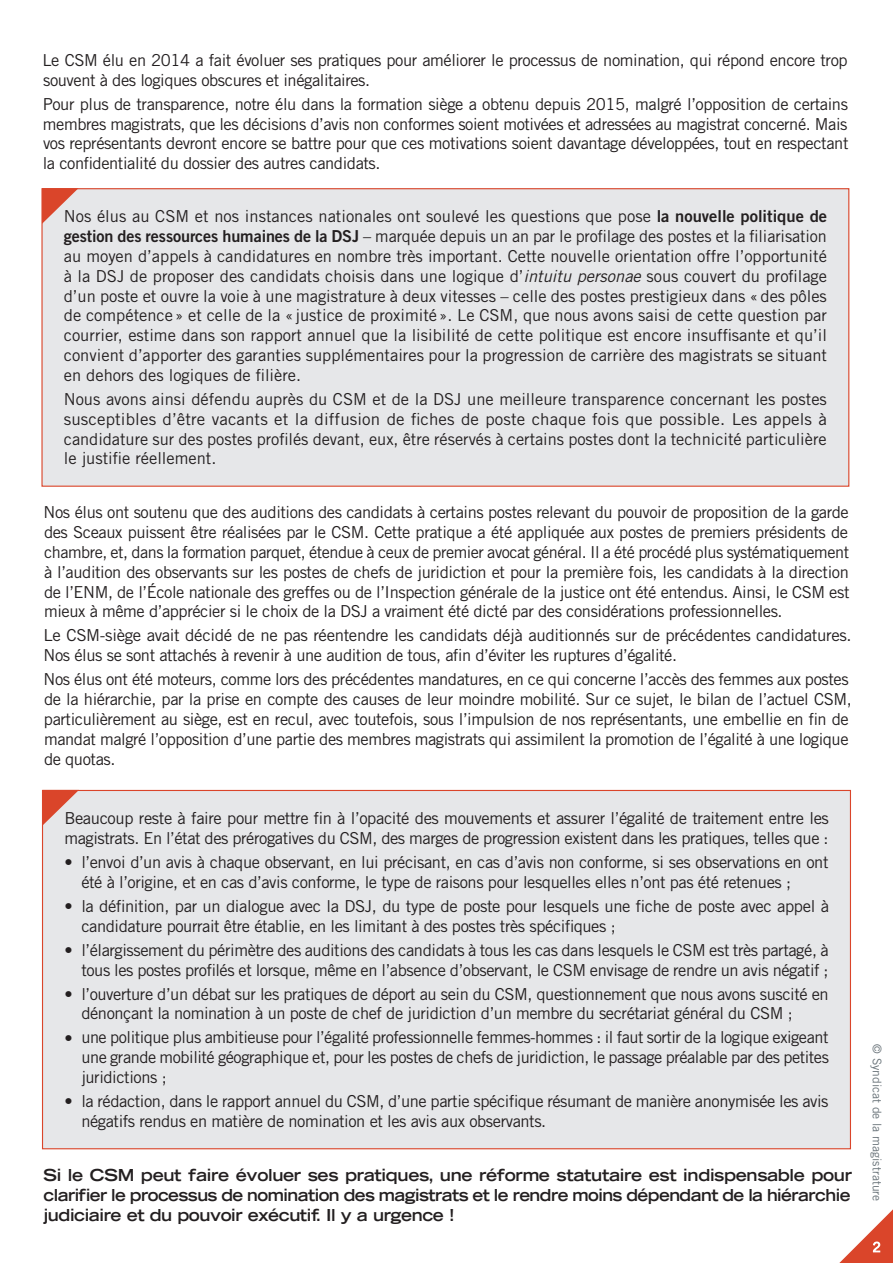
<style>
.page{position:relative;width:893px;height:1263px;background:#fff}
.page>*{position:absolute;margin:0;border:0;box-sizing:border-box;transform-origin:0 0}
.t1{font:16.5px/19.8px "Trade Gothic LT Std";letter-spacing:-.025em;color:#231f20}
.t2{font:700 expanded 16.5px/19.8px "Trade Gothic LT Std";letter-spacing:-.025em;color:#231f20;text-align:justify}
.t3{font:12px "Trade Gothic LT Std";color:#697379}
.s1{font-family:"Trade Gothic LT Std Bd 2"}
.s2{font-style:italic}
</style>
<div class="page">
<svg style="left:839px;top:1209px;width:54px;height:54px"></svg>
<div style="left:43px;top:790px;width:807px;height:359px;background:#e6e7e9"></div>
<svg style="left:43px;top:790px;width:36px;height:35px"></svg>
<div style="left:42px;top:189px;width:807px;height:297px;background:#e6e7e9"></div>
<svg style="left:42px;top:188px;width:37px;height:36px"></svg>
<p class="t1" style="left:43px;top:50px;width:807px">Le CSM élu en 2014 a fait évoluer ses pratiques pour améliorer le processus de nomination, qui répond encore trop souvent à des logiques obscures et inégalitaires.</p>
<p class="t1" style="left:43px;top:94px;width:807px;text-align:justify">Pour plus de transparence, notre élu dans la formation siège a obtenu depuis 2015, malgré l’opposition de certains membres magistrats, que les décisions d’avis non conformes soient motivées et adressées au magistrat concerné. Mais vos représentants devront encore se battre pour que ces motivations soient davantage développées, tout en respectant la confidentialité du dossier des autres candidats.</p>
<p class="t1" style="left:64px;top:206px;width:765px;text-align:justify">Nos élus au CSM et nos instances nationales ont soulevé les questions que pose <span class="s1">la nouvelle politique de gestion des ressources humaines de la DSJ</span> – marquée depuis un an par le profilage des postes et la filiarisation au moyen d’appels à candidatures en nombre très important. Cette nouvelle orientation offre l’opportunité à la DSJ de proposer des candidats choisis dans une logique d’<span class="s2">intuitu personae</span> sous couvert du profilage d’un poste et ouvre la voie à une magistrature à deux vitesses – celle des postes prestigieux dans « des pôles de compétence » et celle de la « justice de proximité». Le CSM, que nous avons saisi de cette question par courrier, estime dans son rapport annuel que la lisibilité de cette politique est encore insuffisante et qu’il convient d’apporter des garanties supplémentaires pour la progression de carrière des magistrats se situant en dehors des logiques de filière.</p>
<p class="t1" style="left:64px;top:389px;width:765px;text-align:justify">Nous avons ainsi défendu auprès du CSM et de la DSJ une meilleure transparence concernant les postes susceptibles d’être vacants et la diffusion de fiches de poste chaque fois que possible. Les appels à candidature sur des postes profilés devant, eux, être réservés à certains postes dont la technicité particulière le justifie réellement.</p>
<p class="t1" style="left:44px;top:502px;width:807px;text-align:justify">Nos élus ont soutenu que des auditions des candidats à certains postes relevant du pouvoir de proposition de la garde des Sceaux puissent être réalisées par le CSM. Cette pratique a été appliquée aux postes de premiers présidents de chambre, et, dans la formation parquet, étendue à ceux de premier avocat général. Il a été procédé plus systématiquement à l’audition des observants sur les postes de chefs de juridiction et pour la première fois, les candidats à la direction de l’ENM, de l’École nationale des greffes ou de l’Inspection générale de la justice ont été entendus. Ainsi, le CSM est mieux à même d’apprécier si le choix de la DSJ a vraiment été dicté par des considérations professionnelles.</p>
<p class="t1" style="left:44px;top:625px;width:810px">Le CSM-siège avait décidé de ne pas réentendre les candidats déjà auditionnés sur de précédentes candidatures.<br>Nos élus se sont attachés à revenir à une audition de tous, afin d’éviter les ruptures d’égalité.</p>
<p class="t1" style="left:44px;top:669px;width:810px">Nos élus ont été moteurs, comme lors des précédentes mandatures, en ce qui concerne l’accès des femmes aux postes de la hiérarchie, par la prise en compte des causes de leur moindre mobilité. Sur ce sujet, le bilan de l’actuel CSM, particulièrement au siège, est en recul, avec toutefois, sous l’impulsion de nos représentants, une embellie en fin de mandat malgré l’opposition d’une partie des membres magistrats qui assimilent la promotion de l’égalité à une logique de quotas.</p>
<p class="t1" style="left:64px;top:808px;width:766px">Beaucoup reste à faire pour mettre fin à l’opacité des mouvements et assurer l’égalité de traitement entre les magistrats. En l’état des prérogatives du CSM, des marges de progression existent dans les pratiques, telles que :</p>
<p class="t1" style="left:81px;top:852px;width:749px;text-indent:-17px">• l’envoi d’un avis à chaque observant, en lui précisant, en cas d’avis non conforme, si ses observations en ont été à l’origine, et en cas d’avis conforme, le type de raisons pour lesquelles elles n’ont pas été retenues ;</p>
<p class="t1" style="left:81px;top:896px;width:749px;text-indent:-17px">• la définition, par un dialogue avec la DSJ, du type de poste pour lesquels une fiche de poste avec appel à candidature pourrait être établie, en les limitant à des postes très spécifiques ;</p>
<p class="t1" style="left:64px;top:940px;width:766px;text-align:right">• l’élargissement du périmètre des auditions des candidats à tous les cas dans lesquels le CSM est très partagé, à tous les postes profilés et lorsque, même en l’absence d’observant, le CSM envisage de rendre un avis négatif ;</p>
<p class="t1" style="left:81px;top:984px;width:749px;text-indent:-17px">• l’ouverture d’un débat sur les pratiques de déport au sein du CSM, questionnement que nous avons suscité en dénonçant la nomination à un poste de chef de juridiction d’un membre du secrétariat général du CSM ;</p>
<p class="t1" style="left:81px;top:1027px;width:749px;text-align:justify;text-indent:-17px">• une politique plus ambitieuse pour l’égalité professionnelle femmes-hommes : il faut sortir de la logique exigeant une grande mobilité géographique et, pour les postes de chefs de juridiction, le passage préalable par des petites juridictions ;</p>
<p class="t1" style="left:81px;top:1091px;width:749px;text-indent:-17px">• la rédaction, dans le rapport annuel du CSM, d’une partie spécifique résumant de manière anonymisée les avis négatifs rendus en matière de nomination et les avis aux observants.</p>
<p class="t2" style="left:43px;top:1165px;width:810px">Si le CSM peut faire évoluer ses pratiques, une réforme statutaire est indispensable pour clarifier le processus de nomination des magistrats et le rendre moins dépendant de la hiérarchie judiciaire et du pouvoir exécutif. I l y a urgence !</p>
<p class="t3" style="left:884px;top:1044px;width:158px;rotate:90deg">© Syndicat de la magistrature</p>
</div>
